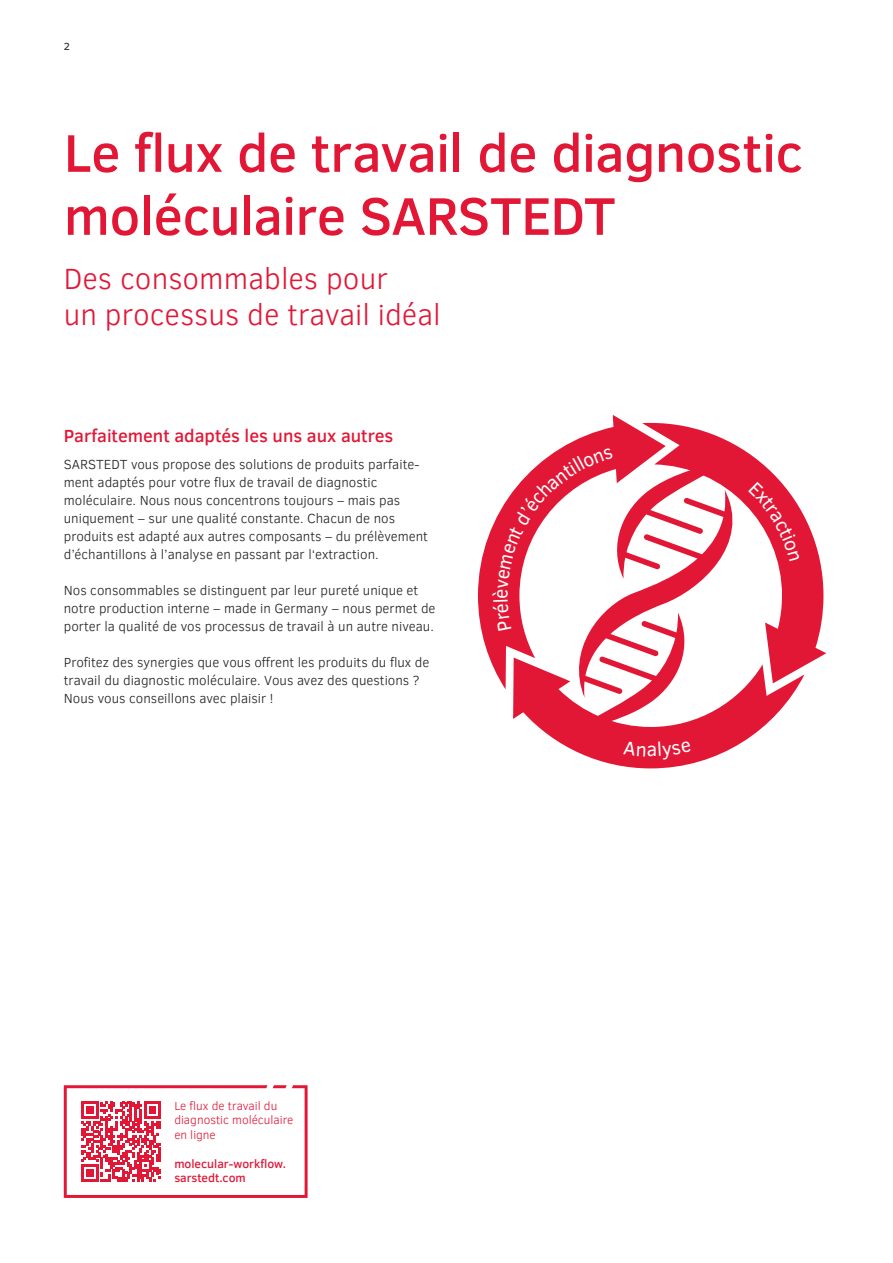
<style>
.page{position:relative;width:893px;height:1263px;background:#fff}
.page>*{position:absolute;margin:0;border:0;box-sizing:border-box;transform-origin:0 0}
.t1{font:500 54px/63px "Clear Sans";letter-spacing:-.01em;color:#e21736}
.t2{font:300 30px/36px "Clear Sans";color:#e21736}
.t3{font:500 18px "Clear Sans";color:#e21736}
.t4{font:300 13.5px/18px "Clear Sans";color:#231f20}
.t5{font:300 12px/14.4px "Clear Sans";color:#e21736}
.t6{font:500 12px/14.4px "Clear Sans";color:#e21736}
.t7{font:10.5px "Clear Sans";color:#231f20}
</style>
<div class="page">
<svg style="left:64px;top:1085px;width:244px;height:113px"></svg>
<svg style="left:478px;top:415px;width:177px;height:251px"></svg>
<svg style="left:642px;top:423px;width:184px;height:253px"></svg>
<svg style="left:493px;top:448px;width:311px;height:320px"></svg>
<p class="t7" style="left:64px;top:39px;width:8px">2</p>
<h1 class="t1" style="left:64px;top:120px;width:741px">Le flux de travail de diagnostic moléculaire SARSTEDT</h1>
<h2 class="t2" style="left:64px;top:260px;width:378px">Des consommables pour<br>un processus de travail idéal</h2>
<h3 class="t3" style="left:64px;top:423px;width:331px">Parfaitement adaptés les uns aux autres</h3>
<p class="t4" style="left:64px;top:455px;width:366px">SARSTEDT vous propose des solutions de produits parfaite&shy;ment adaptés pour votre flux de travail de diagnostic moléculaire. Nous nous concentrons toujours – mais pas uniquement – sur une qualité constante. Chacun de nos produits est adapté aux autres composants – du prélèvement d’échantillons à l’analyse en passant par l‘extraction.</p>
<p class="t4" style="left:64px;top:581px;width:373px">Nos consommables se distinguent par leur pureté unique et notre production interne – made in Germany – nous permet de porter la qualité de vos processus de travail à un autre niveau.</p>
<p class="t4" style="left:64px;top:653px;width:367px">Profitez des synergies que vous offrent les produits du flux de travail du diagnostic moléculaire. Vous avez des questions ?<br>Nous vous conseillons avec plaisir !</p>
<p class="t5" style="left:174px;top:1098px;width:121px">Le flux de travail du diagnostic moléculaire en ligne</p>
<p class="t6" style="left:174px;top:1156px;width:113px">molecular-workflow. sarstedt.com</p>
</div>
